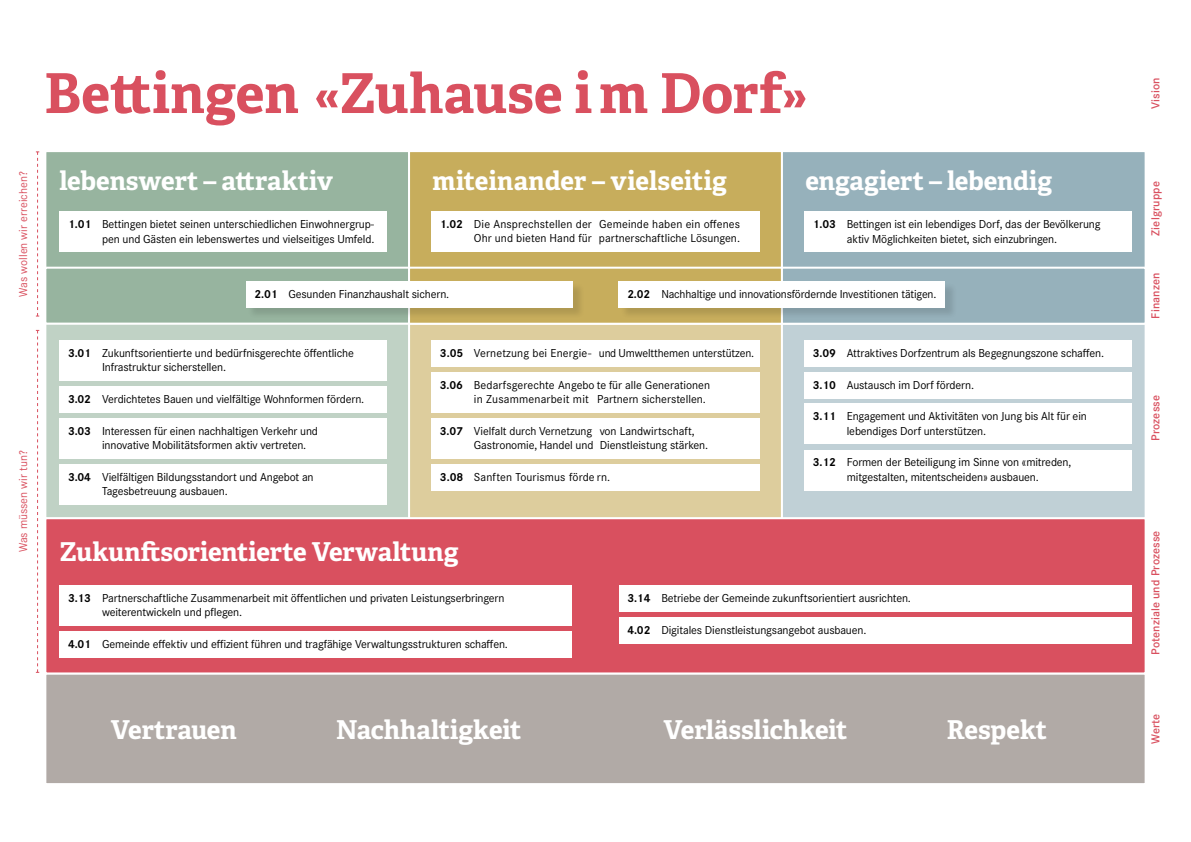
<style>
.page{position:relative;width:1191px;height:842px;background:#fff}
.page>*{position:absolute;margin:0;border:0;box-sizing:border-box;transform-origin:0 0}
.t1{font:700 55px "Adelle PE";color:#d9505f}
.t2{font:700 26px "Adelle PE";letter-spacing:-.005em;color:#fff}
.t3{font:12px/14.4px "Corporate S";letter-spacing:-.01em;color:#000}
.t4{font:600 12px "Corporate S Pro";letter-spacing:.01em;color:#d9505f}
.t5{font:12px "Corporate S";color:#d9505f}
.t6{font:12px "Corporate S";letter-spacing:.01em;color:#000}
.s1{font-weight:700}
</style>
<div class="page">
<div style="left:408px;top:230px;width:375px;height:290px;background:#ddcd9d"></div>
<div style="left:781px;top:230px;width:365px;height:290px;background:#c0d0d6;border:2px solid #fff"></div>
<div style="left:44px;top:227px;width:366px;height:292px;background:#c0d2c5;border:2px solid #fff"></div>
<div style="left:44px;top:150px;width:366px;height:174px;background:#97b49f;border:2px solid #fff"></div>
<div style="left:408px;top:150px;width:375px;height:175px;background:#c7ad5c;border:2px solid #fff"></div>
<div style="left:781px;top:150px;width:365px;height:175px;background:#96b1bb;border:2px solid #fff"></div>
<div style="left:44px;top:267px;width:366px;height:58px;background:#97b49f;border:2px solid #fff"></div>
<div style="left:408px;top:267px;width:375px;height:58px;background:#c7ad5c;border:2px solid #fff"></div>
<div style="left:781px;top:267px;width:365px;height:58px;background:#96b1bb;border:2px solid #fff"></div>
<div style="left:44px;top:672px;width:1102px;height:113px;background:#b1aaa6;border:2px solid #fff"></div>
<div style="left:44px;top:517px;width:1102px;height:157px;background:#d9505f;border:2px solid #fff"></div>
<div style="left:60px;top:212px;width:327px;height:40px;background:#fff"></div>
<div style="left:60px;top:340px;width:327px;height:41px;background:#fff"></div>
<div style="left:60px;top:386px;width:327px;height:26px;background:#fff"></div>
<div style="left:431px;top:372px;width:328px;height:41px;background:#fff"></div>
<div style="left:60px;top:418px;width:327px;height:40px;background:#fff"></div>
<div style="left:431px;top:418px;width:328px;height:41px;background:#fff"></div>
<div style="left:60px;top:464px;width:327px;height:41px;background:#fff"></div>
<div style="left:60px;top:585px;width:512px;height:41px;background:#fff"></div>
<div style="left:619px;top:585px;width:512px;height:26px;background:#fff"></div>
<div style="left:619px;top:617px;width:512px;height:26px;background:#fff"></div>
<div style="left:60px;top:631px;width:512px;height:26px;background:#fff"></div>
<div style="left:431px;top:464px;width:328px;height:26px;background:#fff"></div>
<div style="left:247px;top:283px;width:337px;height:37px;background:#000;opacity:.12"></div>
<div style="left:246px;top:281px;width:326px;height:26px;background:#fff"></div>
<div style="left:431px;top:211px;width:328px;height:41px;background:#fff"></div>
<div style="left:431px;top:340px;width:328px;height:26px;background:#fff"></div>
<div style="left:620px;top:283px;width:337px;height:37px;background:#000;opacity:.12"></div>
<div style="left:619px;top:281px;width:326px;height:26px;background:#fff"></div>
<div style="left:804px;top:212px;width:327px;height:40px;background:#fff"></div>
<div style="left:804px;top:340px;width:327px;height:26px;background:#fff"></div>
<div style="left:804px;top:372px;width:327px;height:26px;background:#fff"></div>
<div style="left:804px;top:404px;width:327px;height:40px;background:#fff"></div>
<div style="left:804px;top:450px;width:327px;height:40px;background:#fff"></div>
<svg style="left:36px;top:151px;width:3px;height:166px"></svg>
<svg style="left:36px;top:330px;width:3px;height:343px"></svg>
<p class="t5" style="left:15px;top:297px;width:127px;rotate:-90deg">Was wollen wir erreichen?</p>
<h1 class="t1" style="left:44px;top:54px;width:764px">Bettingen «Zuhause i m Dorf»</h1>
<h2 class="t2" style="left:60px;top:162px;width:275px">lebenswert – attraktiv</h2>
<h2 class="t2" style="left:432px;top:162px;width:296px">miteinander – vielseitig</h2>
<h2 class="t2" style="left:805px;top:162px;width:248px">engagiert – lebendig</h2>
<p class="t3" style="left:68px;top:217px;width:308px;text-align:right"><span class="s1">1.01</span> Bettingen bietet seinen unterschiedlichen Einwohnergrup&shy;pen und Gästen ein lebenswertes und vielseitiges Umfeld.</p>
<p class="t3" style="left:440px;top:216px;width:302px;text-align:right"><span class="s1">1.02</span> Die Ansprechstellen der Gemeinde haben ein offenes<br>Ohr und bieten Hand für partnerschaftliche Lösungen.</p>
<p class="t3" style="left:847px;top:217px;width:255px;text-indent:-34px"><span class="s1">1.03</span> Bettingen ist ein lebendiges Dorf, das der Bevölkerung aktiv Möglichkeiten bietet, sich einzubringen.</p>
<p class="t3" style="left:254px;top:286px;width:196px"><span class="s1">2.01</span> Gesunden Finanzhaushalt sichern.</p>
<p class="t3" style="left:627px;top:286px;width:310px"><span class="s1">2.02</span> Nachhaltige und innovationsfördernde Investitionen tätigen.</p>
<p class="t5" style="left:15px;top:552px;width:103px;rotate:-90deg">Was müssen wir tun?</p>
<p class="t3" style="left:102px;top:345px;width:253px;text-indent:-34px"><span class="s1">3.01</span> Zukunftsorientierte und bedürfnisgerechte öffentliche<br>Infrastruktur sicherstellen.</p>
<p class="t3" style="left:68px;top:391px;width:298px"><span class="s1">3.02</span> Verdichtetes Bauen und vielfältige Wohnformen fördern.</p>
<p class="t3" style="left:440px;top:345px;width:316px"><span class="s1">3.05</span> Vernetzung bei Energie- und Umweltthemen unterstützen.</p>
<p class="t3" style="left:474px;top:377px;width:238px;text-indent:-34px"><span class="s1">3.06</span> Bedarfsgerechte Angebo te für alle Generationen in Zusammenarbeit mit Partnern sicherstellen.</p>
<p class="t3" style="left:102px;top:423px;width:217px;text-indent:-34px"><span class="s1">3.03</span> Interessen für einen nachhaltigen Verkehr und innovative Mobilitätsformen aktiv vertreten.</p>
<p class="t3" style="left:474px;top:423px;width:236px;text-indent:-34px"><span class="s1">3.07</span> Vielfalt durch Vernetzung von Landwirtschaft,<br>Gastronomie, Handel und Dienstleistung stärken.</p>
<p class="t3" style="left:102px;top:469px;width:213px;text-indent:-34px"><span class="s1">3.04</span> Vielfältigen Bildungsstandort und Angebot an<br>Tagesbetreuung ausbauen.</p>
<p class="t6" style="left:440px;top:469px;width:172px"><span class="s1">3.08</span> Sanften Tourismus förde rn.</p>
<h2 class="t2" style="left:60px;top:533px;width:400px">Zukunftsorientierte Verwaltung</h2>
<p class="t3" style="left:812px;top:345px;width:293px"><span class="s1">3.09</span> Attraktives Dorfzentrum als Begegnungszone schaffen.</p>
<p class="t3" style="left:812px;top:377px;width:163px"><span class="s1">3.10</span> Austausch im Dorf fördern.</p>
<p class="t3" style="left:847px;top:409px;width:241px;text-indent:-34px"><span class="s1">3.11</span> Engagement und Aktivitäten von Jung bis Alt für ein lebendiges Dorf unterstützen.</p>
<p class="t3" style="left:812px;top:455px;width:260px;text-align:center"><span class="s1">3.12</span> Formen der Beteiligung im Sinne von «mitreden, mitgestalten, mitentscheiden» ausbauen.</p>
<p class="t3" style="left:102px;top:590px;width:404px;text-indent:-34px"><span class="s1">3.13</span> Partnerschaftliche Zusammenarbeit mit öffentlichen und privaten Leistungserbringern weiterentwickeln und pflegen.</p>
<p class="t3" style="left:627px;top:590px;width:285px"><span class="s1">3.14</span> Betriebe der Gemeinde zukunftsorientiert ausrichten.</p>
<p class="t3" style="left:627px;top:622px;width:240px"><span class="s1">4.02</span> Digitales Dienstleistungsangebot ausbauen.</p>
<p class="t3" style="left:68px;top:636px;width:441px"><span class="s1">4.01</span> Gemeinde effektiv und effizient führen und tragfähige Verwaltungsstrukturen schaffen.</p>
<h2 class="t2" style="left:111px;top:710px;width:127px">Vertrauen</h2>
<h2 class="t2" style="left:336px;top:710px;width:187px">Nachhaltigkeit</h2>
<h2 class="t2" style="left:663px;top:710px;width:186px">Verlässlichkeit</h2>
<h2 class="t2" style="left:947px;top:710px;width:102px">Respekt</h2>
<p class="t4" style="left:1146px;top:109px;width:33px;rotate:-90deg">Vision</p>
<p class="t4" style="left:1146px;top:236px;width:56px;rotate:-90deg">Zielgruppe</p>
<p class="t4" style="left:1146px;top:318px;width:47px;rotate:-90deg">Finanzen</p>
<p class="t4" style="left:1146px;top:441px;width:47px;rotate:-90deg">Prozesse</p>
<p class="t4" style="left:1146px;top:655px;width:126px;rotate:-90deg">Potenziale und Prozesse</p>
<p class="t4" style="left:1146px;top:744px;width:32px;rotate:-90deg">Werte</p>
</div>
